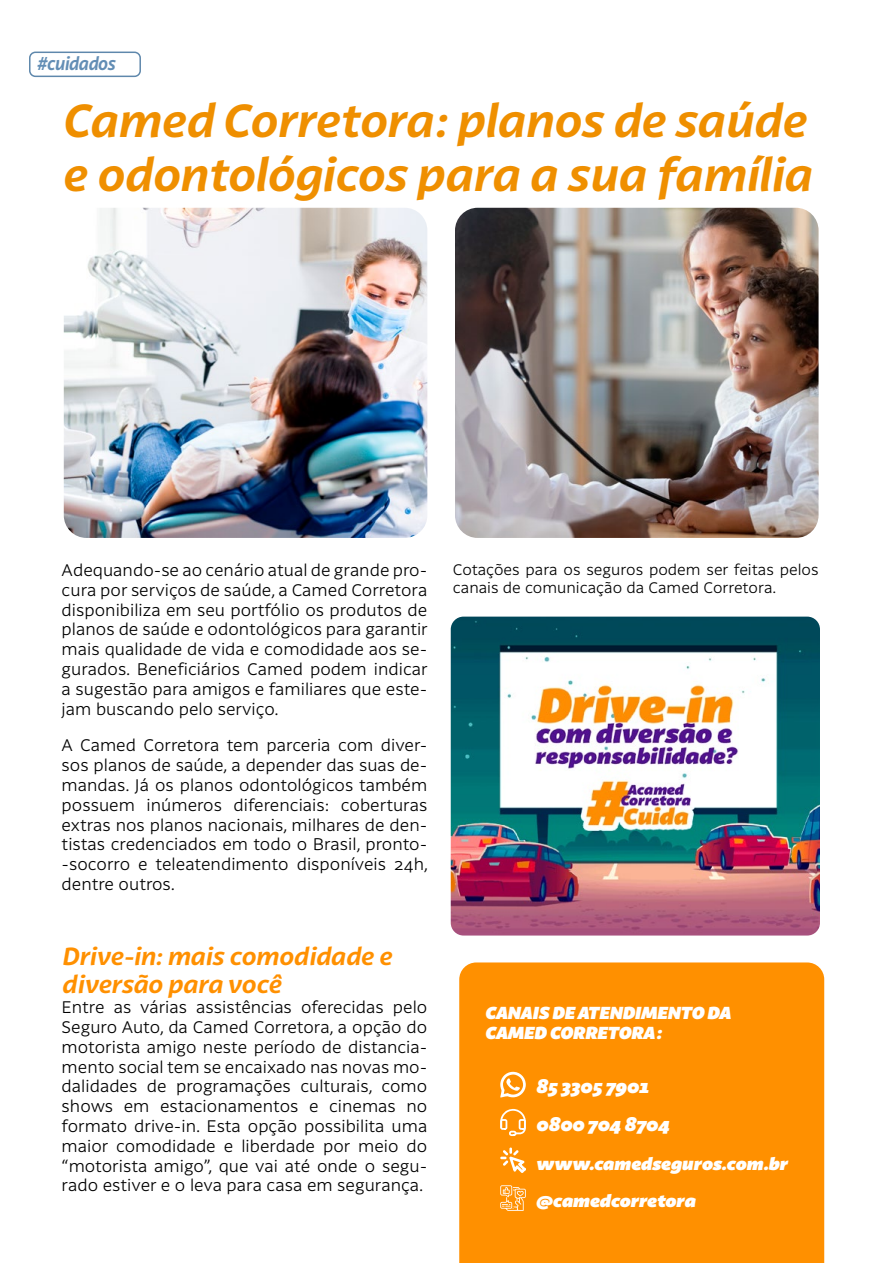
<style>
.page{position:relative;width:893px;height:1263px;background:#fff}
.page>*{position:absolute;margin:0;border:0;box-sizing:border-box;transform-origin:0 0}
.t1{font:italic 700 45px/54px "Latina Essential";letter-spacing:-.005em;color:#ef8f00}
.t2{font:italic 700 24px/28.8px "Latina Essential";color:#ff9000}
.t3{font:italic 700 18.15px "Latina Essential";letter-spacing:-.02em;color:#638eb5;scale:.89 1}
.t4{font:italic 800 18px/38.5px "Latina Essential";color:#fff}
.t5{font:300 16.5px/19.8px "Latina Essential";color:#000;text-align:justify}
.t6{font:italic 800 16.5px/19.8px "Latina Essential";color:#fff}
.t7{font:300 15px/18px "Latina Essential";color:#000}
</style>
<div class="page">
<div style="left:29px;top:52px;width:112px;height:25px;border:2px solid #5f88ac;border-radius:6px"></div>
<img style="left:64px;top:208px;width:363px;height:330px">
<img style="left:455px;top:208px;width:364px;height:330px">
<img style="left:451px;top:617px;width:369px;height:318px">
<div style="left:459px;top:962px;width:365px;height:301px;background:#ff9000"></div>
<svg style="left:500px;top:1071px;width:26px;height:26px"></svg>
<svg style="left:500px;top:1108px;width:26px;height:28px"></svg>
<svg style="left:500px;top:1185px;width:26px;height:26px"></svg>
<svg style="left:500px;top:1147px;width:26px;height:26px"></svg>
<p class="t3" style="left:36px;top:53px;width:90px">#cuidados</p>
<h1 class="t1" style="left:62px;top:94px;width:751px">Camed Corretora: planos de saúde e odontológicos para a sua família</h1>
<p class="t5" style="left:62px;top:560px;width:368px">Adequando-se ao cenário atual de grande pro&shy;cura por serviços de saúde, a Camed Corretora disponibiliza em seu portfólio os produtos de planos de saúde e odontológicos para garantir mais qualidade de vida e comodidade aos se&shy;gurados. Beneficiários Camed podem indicar a sugestão para amigos e familiares que este&shy;jam buscando pelo serviço.</p>
<p class="t5" style="left:62px;top:736px;width:368px">A Camed Corretora tem parceria com diver&shy;sos planos de saúde, a depender das suas de&shy;mandas. Já os planos odontológicos também possuem inúmeros diferenciais: coberturas extras nos planos nacionais, milhares de den&shy;tistas credenciados em todo o Brasil, pronto--socorro e teleatendimento disponíveis 24h, dentre outros.</p>
<h2 class="t2" style="left:62px;top:942px;width:331px">Drive-in: mais comodidade e diversão para você</h2>
<p class="t5" style="left:62px;top:997px;width:367px">Entre as várias assistências oferecidas pelo Seguro Auto, da Camed Corretora, a opção do motorista amigo neste período de distancia&shy;mento social tem se encaixado nas novas mo&shy;dalidades de programações culturais, como shows em estacionamentos e cinemas no formato drive-in. Esta opção possibilita uma maior comodidade e liberdade por meio do “motorista amigo”, que vai até onde o segu&shy;rado estiver e o leva para casa em segurança.</p>
<p class="t7" style="left:453px;top:560px;width:367px">Cotações para os seguros podem ser feitas pelos canais de comunicação da Camed Corretora.</p>
<p class="t6" style="left:485px;top:1003px;width:247px">CANAIS DE ATENDIMENTO DA<br>CAMED CORRETORA :</p>
<p class="t4" style="left:536px;top:1067px;width:135px">85 3305 7901<br>0800 704 8704</p>
<p class="t6" style="left:536px;top:1154px;width:253px">www.camedseguros.com.br</p>
<p class="t6" style="left:536px;top:1191px;width:161px">@camedcorretora</p>
</div>
